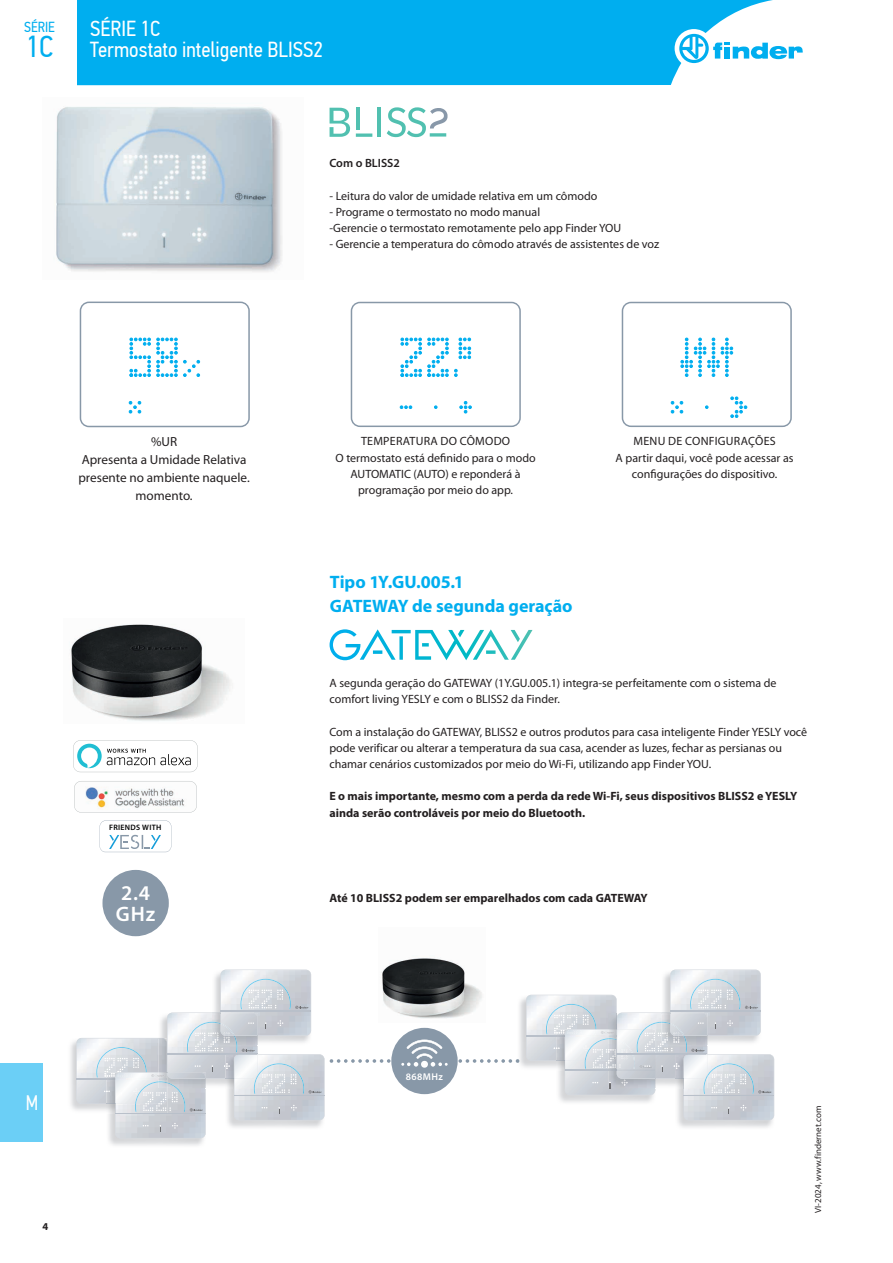
<style>
.page{position:relative;width:893px;height:1263px;background:#fff}
.page>*{position:absolute;margin:0;border:0;box-sizing:border-box;transform-origin:0 0}
.t1{font:30.3px "PF Din Text Cond Pro";color:#00aeef}
.t2{font:21.75px/21px "PF Din Text Cond Pro";color:#fff}
.t3{font:600 21px/21px "Myriad Pro";color:#fff}
.t4{font:21px "PF Din Text Cond Pro";color:#fff;scale:.9 1}
.t5{font:700 18px/24px "Myriad Pro";letter-spacing:-.005em;color:#00aeef}
.t6{font:14.55px "PF Din Text Cond Pro";color:#00aeef}
.t7{font:13.2px/17.9px "Myriad Pro";color:#231f20;text-align:center}
.t8{font:12px/16.2px "Myriad Pro";color:#231f20}
.t9{font:700 12px/16.2px "Myriad Pro";color:#231f20}
.t10{font:600 12px "Myriad Pro";color:#231f20}
.t11{font:700 10.5px "Myriad Pro";color:#231f20}
.t12{font:600 9.9px "Myriad Pro";letter-spacing:.04em;color:#fff}
.t13{font:9px "Myriad Pro";color:#231f20}
.t14{font:600 7.8px "Myriad Pro";letter-spacing:.04em;color:#000001}
</style>
<div class="page">
<div style="left:0;top:1063px;width:43px;height:79px;background:#6bcff6"></div>
<div style="left:77px;top:0;width:696px;height:85px;background:#00aeef"></div>
<div style="left:675px;top:29px;width:38px;height:39px;background:#fff;border-radius:50%"></div>
<svg style="left:679px;top:34px;width:124px;height:29px"></svg>
<svg style="left:80px;top:302px;width:170px;height:125px"></svg>
<svg style="left:351px;top:302px;width:170px;height:125px"></svg>
<svg style="left:622px;top:302px;width:170px;height:125px"></svg>
<div style="left:102px;top:870px;width:67px;height:66px;background:#8898a8;border-radius:50%"></div>
<img style="left:56px;top:107px;width:226px;height:165px">
<hr style="left:377px;top:108px;width:4px;height:29px;background:#51c0b0">
<svg style="left:330px;top:108px;width:20px;height:29px"></svg>
<svg style="left:356px;top:133px;width:16px;height:4px"></svg>
<hr style="left:356px;top:108px;width:4px;height:22px;background:#51c0b0">
<svg style="left:387px;top:107px;width:61px;height:30px"></svg>
<svg style="left:73px;top:740px;width:125px;height:32px"></svg>
<svg style="left:74px;top:781px;width:123px;height:31px"></svg>
<svg style="left:99px;top:820px;width:73px;height:32px"></svg>
<img style="left:71px;top:624px;width:160px;height:97px">
<svg style="left:330px;top:629px;width:202px;height:31px"></svg>
<div style="left:391px;top:1028px;width:67px;height:66px;background:#8898a8;border-radius:50%"></div>
<img style="left:382px;top:958px;width:100px;height:61px">
<svg style="left:76px;top:970px;width:248px;height:168px"></svg>
<hr style="left:221px;top:1010px;width:90px;height:1px;background:#b9c0ca">
<hr style="left:221px;top:1011px;width:90px;height:1px;background:#b9c0ca">
<img style="left:519px;top:998px;width:7px;height:69px">
<svg style="left:330px;top:1039px;width:189px;height:29px"></svg>
<svg style="left:526px;top:970px;width:248px;height:150px"></svg>
<hr style="left:670px;top:1010px;width:91px;height:1px;background:#b9c0ca">
<hr style="left:670px;top:1011px;width:91px;height:1px;background:#b9c0ca">
<p class="t6" style="left:24px;top:19px;width:32px">SÉRIE</p>
<h1 class="t1" style="left:26px;top:28px;width:29px">1C</h1>
<h2 class="t2" style="left:90px;top:18px;width:235px">SÉRIE 1C<br>Termostato inteligente BLISS2</h2>
<p class="t10" style="left:329px;top:156px;width:72px">Com o BLISS2</p>
<p class="t8" style="left:329px;top:187px;width:270px">- Leitura do valor de umidade relativa em um cômodo</p>
<p class="t8" style="left:329px;top:204px;width:293px">- Programe o termostato no modo manual<br>-Gerencie o termostato remotamente pelo app Finder YOU</p>
<p class="t8" style="left:329px;top:236px;width:331px">- Gerencie a temperatura do cômodo através de assistentes de voz</p>
<p class="t7" style="left:78px;top:433px;width:173px">%UR<br>Apresenta a Umidade Relativa presente no ambiente naquele. momento.</p>
<p class="t8" style="left:336px;top:433px;width:202px;text-align:center">TEMPERATURA DO CÔMODO<br>O termostato está definido para o modo<br>AUTOMATIC (AUTO) e reponderá à programação por meio do app.</p>
<p class="t8" style="left:616px;top:433px;width:179px;text-align:center">MENU DE CONFIGURAÇÕES<br>A partir daqui, você pode acessar as configurações do dispositivo.</p>
<h3 class="t5" style="left:330px;top:569px;width:244px">Tipo 1Y.GU.005.1<br>GATEWAY de segunda geração</h3>
<p class="t14" style="left:109px;top:823px;width:54px">FRIENDS WITH</p>
<h3 class="t3" style="left:116px;top:882px;width:41px">2.4<br>GHz</h3>
<p class="t8" style="left:329px;top:675px;width:449px">A segunda geração do GATEWAY (1Y.GU.005.1) integra-se perfeitamente com o sistema de comfort living YESLY e com o BLISS2 da Finder.</p>
<p class="t8" style="left:329px;top:723px;width:479px">Com a instalação do GATEWAY, BLISS2 e outros produtos para casa inteligente Finder YESLY você pode verificar ou alterar a temperatura da sua casa, acender as luzes, fechar as persianas ou chamar cenários customizados por meio do Wi-Fi, utilizando app Finder YOU.</p>
<p class="t9" style="left:329px;top:788px;width:469px">E o mais importante, mesmo com a perda da rede Wi-Fi, seus dispositivos BLISS2 e YESLY ainda serão controláveis por meio do Bluetooth.</p>
<p class="t9" style="left:329px;top:889px;width:320px">Até 10 BLISS2 podem ser emparelhados com cada GATEWAY</p>
<h3 class="t4" style="left:26px;top:1091px;width:15px">M</h3>
<p class="t11" style="left:43px;top:1219px;width:7px">4</p>
<p class="t12" style="left:406px;top:1070px;width:39px">868MHz</p>
<p class="t13" style="left:812px;top:1213px;width:108px;rotate:-90deg">VI-2024, www.findernet.com</p>
</div>
